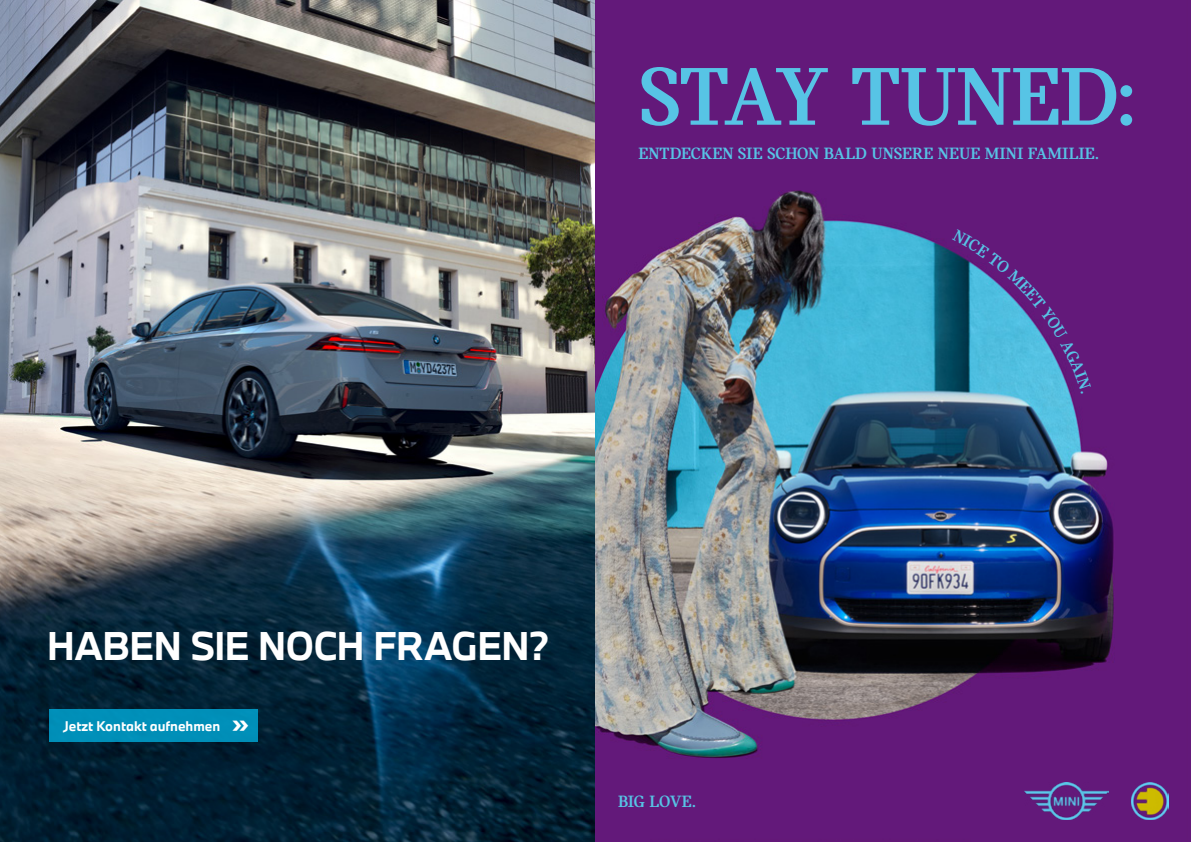
<style>
.page{position:relative;width:1191px;height:842px;background:#fff}
.page>*{position:absolute;margin:0;border:0;box-sizing:border-box;transform-origin:0 0}
.t1{font:87.5px "MINI Serif Headline";letter-spacing:-.015em;color:#57c4e5}
.t2{font:700 37.1px "BMW Type Next";letter-spacing:-.01em;color:#fff}
.t3{font:17.5px "MINI Serif Headline";color:#57c4e5}
.t4{font:700 13px "BMW Type Next";color:#fff}
.s1{font-size:24.7px}
</style>
<div class="page">
<img style="left:0;top:0;width:595px;height:842px">
<img style="left:595px;top:0;width:596px;height:842px">
<div style="left:50px;top:709px;width:208px;height:33px;background:#008fb8"></div>
<img style="left:1024px;top:782px;width:84px;height:37px">
<img style="left:1131px;top:782px;width:37px;height:37px">
<svg style="left:952px;top:229px;width:139px;height:164px;background:#52589a"></svg>
<h1 class="t1" style="left:638px;top:48px;width:499px">STAY TUNED:</h1>
<p class="t3" style="left:638px;top:143px;width:462px">ENTDECKEN SIE SCHON BALD UNSERE NEUE MINI FAMILIE.</p>
<h2 class="t2" style="left:47px;top:620px;width:504px">HABEN SIE NOCH FRAGEN?</h2>
<p class="t4" style="left:64px;top:717px;width:187px">Jetzt Kontakt aufnehmen <span class="s1">»</span></p>
<p class="t3" style="left:618px;top:791px;width:79px">BIG LOVE.</p>
</div>
